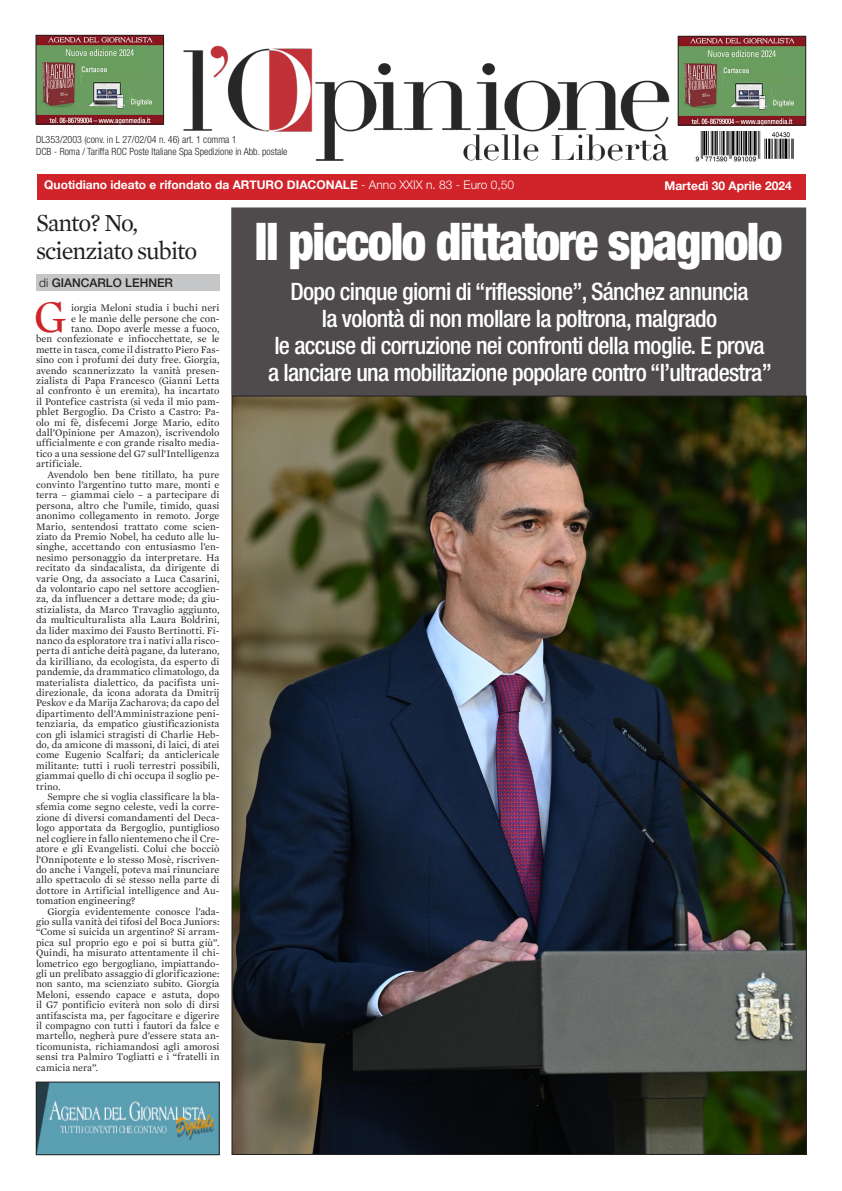
<style>
.page{position:relative;width:842px;height:1191px;background:#fff}
.page>*{position:absolute;margin:0;border:0;box-sizing:border-box;transform-origin:0 0}
.t1{font:900 condensed 52px "Helvetica Neue LT Std";letter-spacing:-.03em;color:#fff;scale:.94 1}
.t2{font:46.2px "Mercury Text G1";color:#d1232a}
.t3{font:25px "Mercury Text G1";letter-spacing:-.04em;color:#231f20}
.t4{font:500 condensed 24px "Helvetica Neue LT Std";letter-spacing:-.03em;color:#fff}
.t5{font:700 12px "Helvetica Neue";color:#fff}
.t6{font:500 12px "Helvetica Neue";color:#231f20}
.t7{font:10.2px/10.4px "Mercury Text G1";color:#231f20;text-align:justify}
.t8{font:300 condensed 10px "Helvetica Neue LT Std";color:#231f20}
.s1{font-weight:300}
</style>
<div class="page">
<img style="left:38px;top:37px;width:124px;height:85px">
<div style="left:36px;top:35px;width:128px;height:89px;border:1px solid #231f20"></div>
<img style="left:183px;top:45px;width:487px;height:116px">
<div style="left:36px;top:174px;width:769px;height:25px;background:#d1232a"></div>
<div style="left:36px;top:275px;width:183px;height:16px;background:#c5c6c8"></div>
<img style="left:694px;top:132px;width:100px;height:30px">
<img style="left:680px;top:38px;width:124px;height:85px">
<div style="left:678px;top:36px;width:128px;height:89px;border:1px solid #231f20"></div>
<img style="left:233px;top:397px;width:572px;height:756px">
<div style="left:232px;top:208px;width:574px;height:187px;background:#4f4b4c"></div>
<div style="left:231px;top:207px;width:575px;height:188px;border:1px solid #231f20"></div>
<img style="left:38px;top:1083px;width:179px;height:70px">
<div style="left:36px;top:1081px;width:183px;height:74px;border:1px solid #231f20"></div>
<p class="t8" style="left:36px;top:134px;width:202px">DL353/2003 (conv. in L 27/02/04 n. 46) art. 1 comma 1</p>
<p class="t8" style="left:36px;top:146px;width:253px">DCB - Roma / Tariffa ROC Poste Italiane Spa Spedizione in Abb. postale</p>
<p class="t5" style="left:44px;top:177px;width:471px">Quotidiano ideato e rifondato da ARTURO DIACONALE <span class="s1">- Anno XXIX n. 83 - Euro 0,50</span></p>
<p class="t5" style="left:664px;top:178px;width:129px">Martedì 30 Aprile 2024</p>
<p class="t3" style="left:36px;top:208px;width:104px">Santo? No,</p>
<p class="t3" style="left:36px;top:236px;width:163px">scienziato subito</p>
<p class="t6" style="left:39px;top:275px;width:135px"><span class="s1">di</span> GIANCARLO LEHNER</p>
<p class="t4" style="left:291px;top:277px;width:459px">Dopo cinque giorni di “riflessione”, Sánchez annuncia</p>
<p class="t4" style="left:322px;top:304px;width:397px">la volontà di non mollare la poltrona, malgrado</p>
<p class="t4" style="left:274px;top:331px;width:492px">le accuse di corruzione nei confronti della moglie. E prova</p>
<p class="t4" style="left:268px;top:358px;width:505px">a lanciare una mobilitazione popolare contro “l’ultradestra”</p>
<p class="t1" style="left:255px;top:209px;width:563px">Il piccolo dittatore spagnolo</p>
<p class="t2" style="left:34px;top:289px;width:34px">G</p>
<p class="t7" style="left:71px;top:302px;width:150px">iorgia Meloni studia i buchi neri</p>
<p class="t7" style="left:71px;top:313px;width:150px">e le manìe delle persone che con-</p>
<p class="t7" style="left:71px;top:323px;width:150px">tano. Dopo averle messe a fuoco,</p>
<p class="t7" style="left:36px;top:334px;width:185px">ben confezionate e infiocchettate, se le</p>
<p class="t7" style="left:36px;top:344px;width:185px">mette in tasca, come il distratto Piero Fas-</p>
<p class="t7" style="left:36px;top:354px;width:185px">sino con i profumi dei duty free. Giorgia,</p>
<p class="t7" style="left:36px;top:365px;width:185px">avendo scannerizzato la vanità presen-</p>
<p class="t7" style="left:36px;top:375px;width:185px">zialista di Papa Francesco (Gianni Letta</p>
<p class="t7" style="left:36px;top:386px;width:185px">al confronto è un eremita), ha incartato</p>
<p class="t7" style="left:36px;top:396px;width:185px">il Pontefice castrista (si veda il mio pam-</p>
<p class="t7" style="left:36px;top:406px;width:185px">phlet Bergoglio. Da Cristo a Castro: Pa-</p>
<p class="t7" style="left:36px;top:417px;width:185px">olo mi fè, disfecemi Jorge Mario, edito</p>
<p class="t7" style="left:36px;top:427px;width:185px">dall’Opinione per Amazon), iscrivendolo</p>
<p class="t7" style="left:36px;top:438px;width:185px">ufficialmente e con grande risalto media-</p>
<p class="t7" style="left:36px;top:448px;width:185px">tico a una sessione del G7 sull’Intelligenza</p>
<p class="t7" style="left:36px;top:458px;width:47px">artificiale.</p>
<p class="t7" style="left:36px;top:469px;width:185px;text-indent:11px">Avendolo ben bene titillato, ha pure convinto l’argentino tutto mare, monti e terra – giammai cielo – a partecipare di persona, altro che l’umile, timido, quasi anonimo collegamento in remoto. Jorge Mario, sentendosi trattato come scien&shy;ziato da Premio Nobel, ha ceduto alle lu&shy;singhe, accettando con entusiasmo l’en&shy;nesimo personaggio da interpretare. Ha recitato da sindacalista, da dirigente di varie Ong, da associato a Luca Casarini, da volontario capo nel settore accoglien&shy;za, da influencer a dettare mode; da giu&shy;stizialista, da Marco Travaglio aggiunto, da multiculturalista alla Laura Boldrini, da lider maximo dei Fausto Bertinotti. Fi&shy;nanco da esploratore tra i nativi alla risco&shy;perta di antiche deità pagane, da luterano, da kirilliano, da ecologista, da esperto di pandemie, da drammatico climatologo, da materialista dialettico, da pacifista uni&shy;direzionale, da icona adorata da Dmitrij Peskov e da Marija Zacharova; da capo del dipartimento dell’Amministrazione peni&shy;tenziaria, da empatico giustificazionista con gli islamici stragisti di Charlie Heb&shy;do, da amicone di massoni, di laici, di atei come Eugenio Scalfari; da anticlericale militante: tutti i ruoli terrestri possibili, giammai quello di chi occupa il soglio pe&shy;trino.</p>
<p class="t7" style="left:36px;top:791px;width:185px;text-indent:11px">Sempre che si voglia classificare la bla&shy;sfemia come segno celeste, vedi la corre&shy;zione di diversi comandamenti del Deca&shy;logo apportata da Bergoglio, puntiglioso nel cogliere in fallo nientemeno che il Cre&shy;atore e gli Evangelisti. Colui che bocciò l’Onnipotente e lo stesso Mosè, riscriven&shy;do anche i Vangeli, poteva mai rinunciare allo spettacolo di sé stesso nella parte di dottore in Artificial intelligence and Au&shy;tomation engineering?</p>
<p class="t7" style="left:36px;top:906px;width:185px;text-indent:11px">Giorgia evidentemente conosce l’ada&shy;gio sulla vanità dei tifosi del Boca Juniors: “Come si suicida un argentino? Si arram&shy;pica sul proprio ego e poi si butta giù”.<br>Quindi, ha misurato attentamente il chi&shy;lometrico ego bergogliano, impiattando&shy;gli un prelibato assaggio di glorificazione: non santo, ma scienziato subito. Giorgia Meloni, essendo capace e astuta, dopo il G7 pontificio eviterà non solo di dirsi antifascista ma, per fagocitare e digerire il compagno con tutti i fautori da falce e martello, negherà pure d’essere stata an&shy;ticomunista, richiamandosi agli amorosi sensi tra Palmiro Togliatti e i “fratelli in camicia nera”.</p>
</div>
